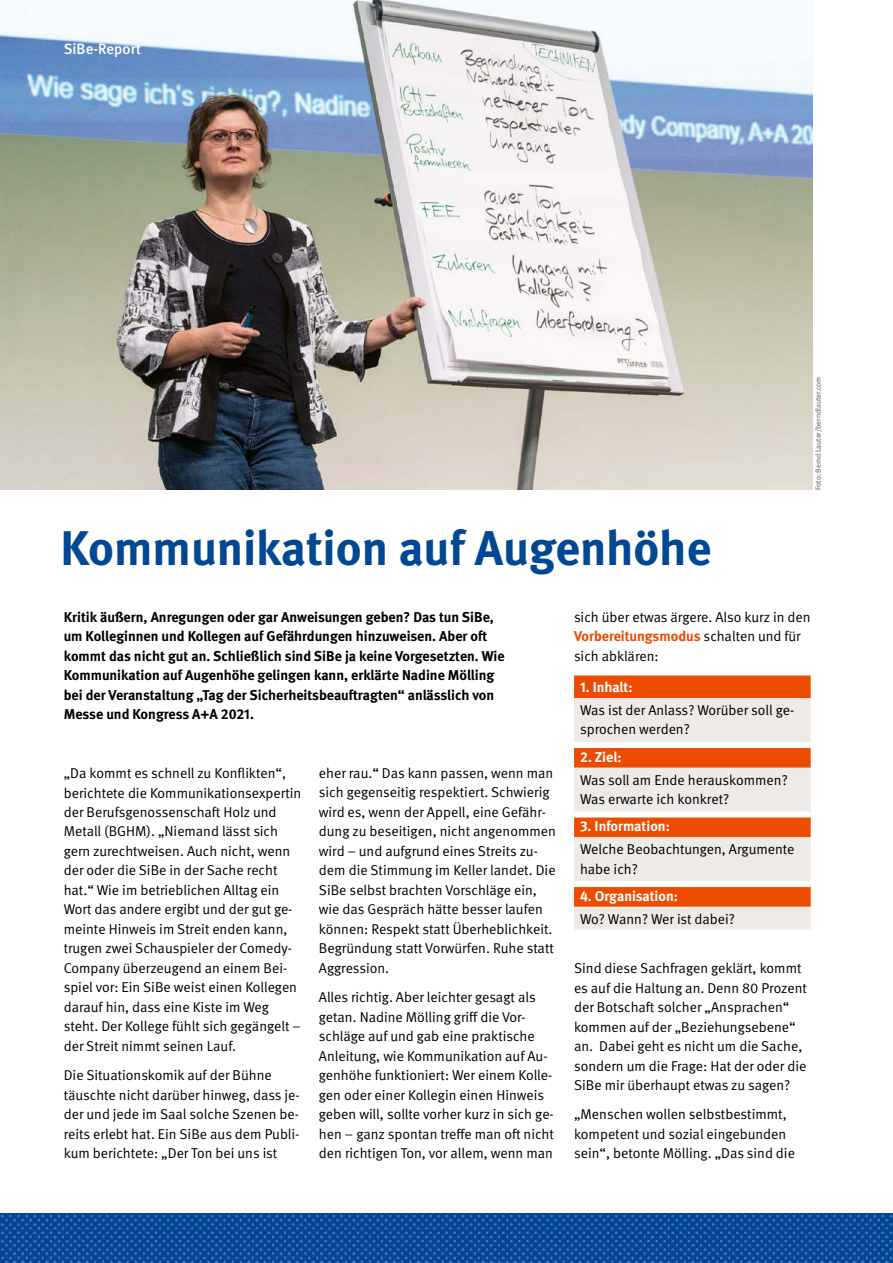
<style>
.page{position:relative;width:893px;height:1263px;background:#fff}
.page>*{position:absolute;margin:0;border:0;box-sizing:border-box;transform-origin:0 0}
.DGUV_Titel{font:700 48.6px "DGUV Meta";color:#004893}
.t1{font:500 15px "DGUV Meta";color:#fff}
.DGUV_GS{font:14.25px/19.5px "DGUV Meta";color:#000}
.DGUV_GS_Bold{font:700 14.25px/19.5px "DGUV Meta";color:#000}
.DGUV_GS-2{font:700 14.25px "DGUV Meta";color:#fff}
.t2{font:7.5px "DGUV Meta";color:#555756}
.s1{font-weight:700;color:#ec4c00}
</style>
<div class="page">
<img style="left:0;top:0;width:812px;height:489px">
<img style="left:0;top:1214px;width:893px;height:49px">
<div style="left:574px;top:675px;width:237px;height:23px;background:#ec4c00"></div>
<svg style="left:574px;top:698px;width:237px;height:231px;background:#ecbea8"></svg>
<div style="left:574px;top:742px;width:237px;height:6px;background:#fff"></div>
<div style="left:574px;top:811px;width:237px;height:6px;background:#fff"></div>
<div style="left:574px;top:881px;width:237px;height:6px;background:#fff"></div>
<p class="t1" style="left:64px;top:40px;width:79px">SiBe-Report</p>
<p class="t2" style="left:814px;top:490px;width:115px;rotate:-90deg">Foto: Bernd Lauter/berndlauter.com</p>
<p class="DGUV_Titel" style="left:61px;top:520px;width:652px">Kommunikation auf Augenhöhe</p>
<p class="DGUV_GS_Bold" style="left:64px;top:608px;width:442px">Kritik äußern, Anregungen oder gar Anweisungen geben? Das tun SiBe, um Kolleginnen und Kollegen auf Gefährdungen hinzuweisen. Aber oft kommt das nicht gut an. Schließlich sind SiBe ja keine Vorgesetzten. Wie Kommunikation auf Augenhöhe gelingen kann, erklärte Nadine Mölling bei der Veranstaltung „Tag der Sicherheitsbeauftragten“ anlässlich von Messe und Kongress A+A 2021.</p>
<p class="DGUV_GS" style="left:574px;top:607px;width:238px">sich über etwas ärgere. Also kurz in den<br><span class="s1">Vorbereitungsmodus</span> schalten und für sich abklären:</p>
<p class="DGUV_GS-2" style="left:580px;top:679px;width:54px">1. Inhalt:</p>
<p class="DGUV_GS" style="left:580px;top:701px;width:216px">Was ist der Anlass? Worüber soll ge&shy;sprochen werden?</p>
<p class="DGUV_GS-2" style="left:580px;top:748px;width:43px">2. Ziel:</p>
<p class="DGUV_GS" style="left:580px;top:770px;width:209px">Was soll am Ende herauskommen?<br>Was erwarte ich konkret?</p>
<p class="DGUV_GS-2" style="left:580px;top:818px;width:91px">3. Information:</p>
<p class="DGUV_GS" style="left:580px;top:840px;width:216px">Welche Beobachtungen, Argumente habe ich?</p>
<p class="DGUV_GS-2" style="left:580px;top:887px;width:100px">4. Organisation:</p>
<p class="DGUV_GS" style="left:580px;top:909px;width:156px">Wo? Wann? Wer ist dabei?</p>
<p class="DGUV_GS" style="left:574px;top:959px;width:234px">Sind diese Sachfragen geklärt, kommt es auf die Haltung an. Denn 80 Prozent der Botschaft solcher „Ansprachen“ kommen auf der „Beziehungsebene“ an. Dabei geht es nicht um die Sache, sondern um die Frage: Hat der oder die SiBe mir überhaupt etwas zu sagen?</p>
<p class="DGUV_GS" style="left:574px;top:1105px;width:222px">„Menschen wollen selbstbestimmt, kompetent und sozial eingebunden sein“, betonte Mölling. „Das sind die</p>
<p class="DGUV_GS" style="left:319px;top:763px;width:238px">eher rau.“ Das kann passen, wenn man sich gegenseitig respektiert. Schwierig wird es, wenn der Appell, eine Gefähr&shy;dung zu beseitigen, nicht angenommen wird – und aufgrund eines Streits zu&shy;dem die Stimmung im Keller landet. Die SiBe selbst brachten Vorschläge ein, wie das Gespräch hätte besser laufen können: Respekt statt Überheblichkeit.<br>Begründung statt Vorwürfen. Ruhe statt Aggression.</p>
<p class="DGUV_GS" style="left:319px;top:988px;width:236px">Alles richtig. Aber leichter gesagt als getan. Nadine Mölling griff die Vor&shy;schläge auf und gab eine praktische Anleitung, wie Kommunikation auf Au&shy;genhöhe funktioniert: Wer einem Kolle&shy;gen oder einer Kollegin einen Hinweis geben will, sollte vorher kurz in sich ge&shy;hen – ganz spontan treffe man oft nicht den richtigen Ton, vor allem, wenn man</p>
<p class="DGUV_GS" style="left:64px;top:764px;width:239px">„Da kommt es schnell zu Konflikten“, berichtete die Kommunikationsexpertin der Berufsgenossenschaft Holz und Metall (BGHM). „Niemand lässt sich gern zurechtweisen. Auch nicht, wenn der oder die SiBe in der Sache recht hat.“ Wie im betrieblichen Alltag ein Wort das andere ergibt und der gut ge&shy;meinte Hinweis im Streit enden kann, trugen zwei Schauspieler der Comedy-Company überzeugend an einem Bei&shy;spiel vor: Ein SiBe weist einen Kollegen darauf hin, dass eine Kiste im Weg steht. Der Kollege fühlt sich gegängelt – der Streit nimmt seinen Lauf.</p>
<p class="DGUV_GS" style="left:64px;top:1066px;width:237px">Die Situationskomik auf der Bühne täuschte nicht darüber hinweg, dass je&shy;der und jede im Saal solche Szenen be&shy;reits erlebt hat. Ein SiBe aus dem Publi&shy;kum berichtete: „Der Ton bei uns ist</p>
</div>
